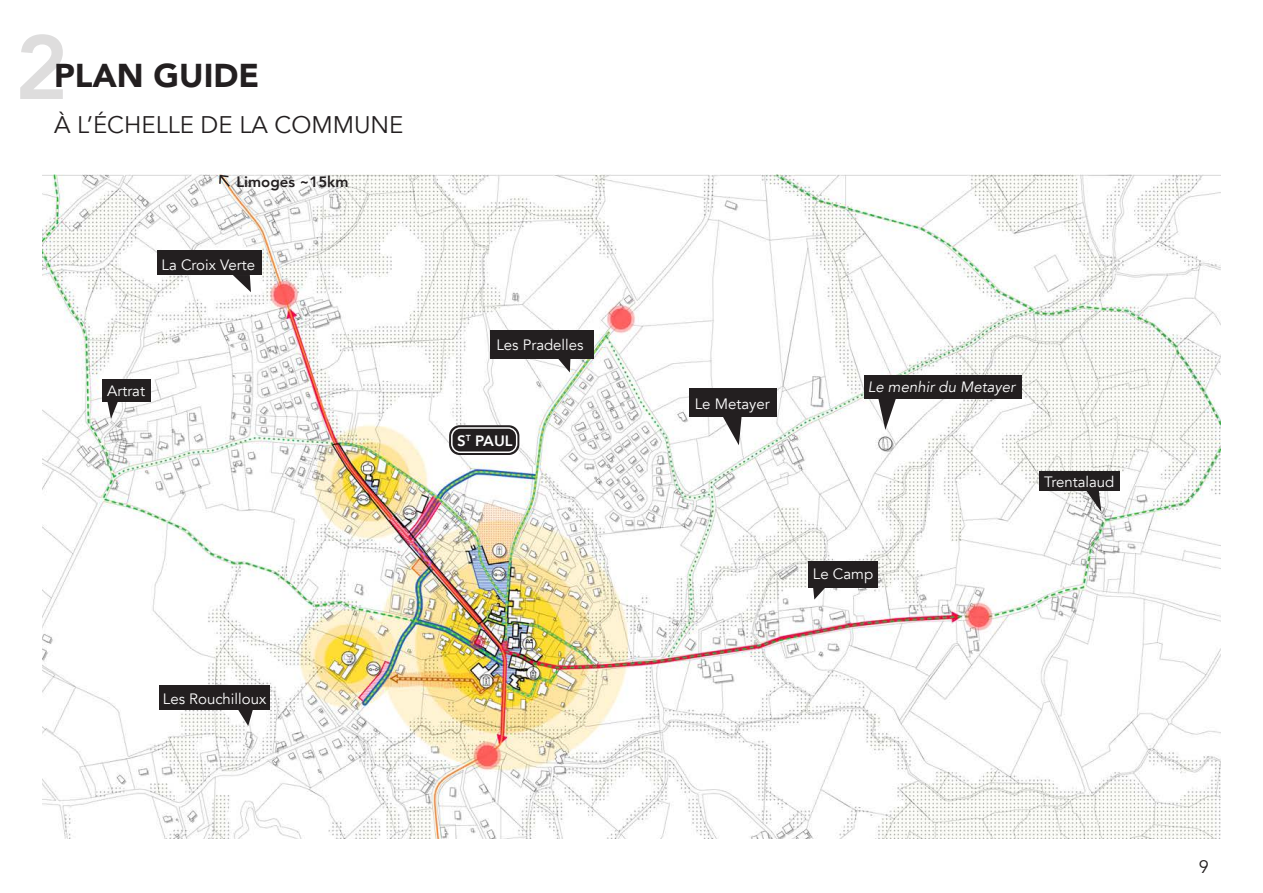
<style>
.page{position:relative;width:1263px;height:893px;background:#fff}
.page>*{position:absolute;margin:0;border:0;box-sizing:border-box;transform-origin:0 0}
.t1{font:800 90px "Avenir";color:#231f20}
.Titre_diap{font:900 33px "Avenir";color:#231f20}
.t2{font:24px "Avenir";color:#231f20}
.t3{font:18px "Avenir";color:#231f20}
.t4{font:15px "Avenir";color:#fff}
.t5{font:italic 15px "Avenir";color:#fff}
.t6{font:800 15px "Avenir";color:#231f20}
.t7{font:800 15px "Avenir";color:#fff}
</style>
<div class="page">
<img style="left:43px;top:175px;width:1177px;height:664px">
<div style="left:1039px;top:471px;width:80px;height:20px;background:#231f20"></div>
<div style="left:157px;top:251px;width:104px;height:24px;background:#231f20"></div>
<div style="left:159px;top:685px;width:111px;height:24px;background:#231f20"></div>
<svg style="left:449px;top:425px;width:70px;height:30px"></svg>
<div style="left:452px;top:428px;width:65px;height:24px;background:#231f20;border-radius:9px"></div>
<div style="left:451px;top:427px;width:66px;height:26px;border:2px solid #fff;border-radius:9px"></div>
<div style="left:808px;top:561px;width:70px;height:26px;background:#231f20"></div>
<div style="left:689px;top:388px;width:88px;height:29px;background:#231f20"></div>
<div style="left:490px;top:330px;width:104px;height:29px;background:#231f20"></div>
<div style="left:864px;top:375px;width:158px;height:24px;background:#231f20"></div>
<div style="left:102px;top:379px;width:48px;height:22px;background:#231f20"></div>
<svg style="left:555px;top:359px;width:16px;height:13px"></svg>
<svg style="left:721px;top:417px;width:20px;height:28px"></svg>
<svg style="left:878px;top:399px;width:19px;height:31px"></svg>
<svg style="left:1086px;top:491px;width:15px;height:21px"></svg>
<svg style="left:813px;top:587px;width:14px;height:13px"></svg>
<svg style="left:233px;top:275px;width:18px;height:17px"></svg>
<svg style="left:107px;top:401px;width:12px;height:18px"></svg>
<svg style="left:237px;top:709px;width:17px;height:17px"></svg>
<svg style="left:218px;top:174px;width:13px;height:14px"></svg>
<h1 class="t1" style="left:15px;top:-2px;width:55px">2</h1>
<p class="Titre_diap" style="left:54px;top:47px;width:207px">PLAN GUIDE</p>
<p class="t2" style="left:54px;top:110px;width:351px">À L’ÉCHELLE DE LA COMMUNE</p>
<p class="t6" style="left:236px;top:170px;width:113px">Limoges ~15km</p>
<p class="t4" style="left:162px;top:256px;width:95px">La Croix Verte</p>
<p class="t4" style="left:496px;top:336px;width:89px">Les Pradelles</p>
<p class="t4" style="left:107px;top:382px;width:39px">Artrat</p>
<p class="t5" style="left:868px;top:378px;width:149px">Le menhir du Metayer</p>
<p class="t7" style="left:457px;top:429px;width:57px">S<sup>T</sup> PAUL</p>
<p class="t4" style="left:695px;top:395px;width:77px">Le Metayer</p>
<p class="t4" style="left:1044px;top:473px;width:72px">Trentalaud</p>
<p class="t4" style="left:813px;top:565px;width:62px">Le Camp</p>
<p class="t4" style="left:163px;top:690px;width:105px">Les Rouchilloux</p>
<p class="t3" style="left:1199px;top:856px;width:12px">9</p>
</div>
